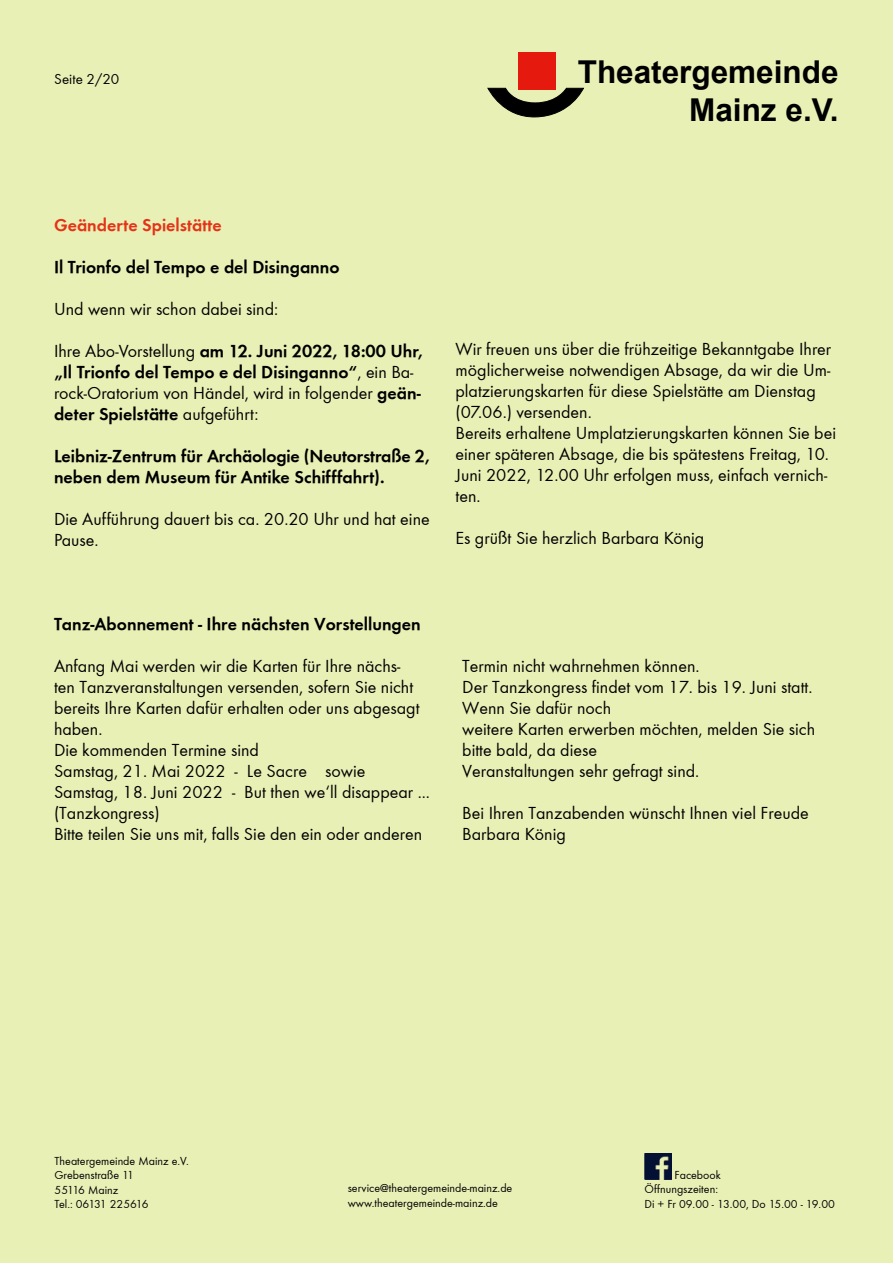
<style>
.page{position:relative;width:893px;height:1263px;background:#e9f0b6}
.page>*{position:absolute;margin:0;border:0;box-sizing:border-box;transform-origin:0 0}
.t1{font:700 31.5px/37.8px "Arial";color:#000;text-align:right}
.t2{font:18px/21px "Function";color:#000}
.t3{font:700 18px/21px "Function";color:#000}
.t4{font:700 18px "Function";color:#e43317}
.t5{font:15px "Function";color:#000}
.t6{font:12px/14.4px "Function";color:#000}
.s1{font-weight:400}
</style>
<div class="page">
<div style="left:518px;top:52px;width:37px;height:38px;background:#e6190f"></div>
<svg style="left:487px;top:87px;width:97px;height:31px"></svg>
<img style="left:645px;top:1153px;width:27px;height:26px">
<p class="t5" style="left:54px;top:70px;width:67px">Seite 2/20</p>
<h1 class="t1" style="left:578px;top:54px;width:262px">Theatergemeinde<br>Mainz e.V.</h1>
<p class="t4" style="left:54px;top:214px;width:169px">Geänderte Spielstätte</p>
<p class="t3" style="left:54px;top:256px;width:287px">Il Trionfo del Tempo e del Disinganno</p>
<p class="t2" style="left:54px;top:299px;width:226px">Und wenn wir schon dabei sind:</p>
<p class="t3" style="left:54px;top:340px;width:370px"><span class="s1">Ihre Abo-Vorstellung</span> am 12. Juni 2022, 18:00 Uhr, „Il Trionfo del Tempo e del Disinganno“<span class="s1">, ein Ba&shy;rock-Oratorium von Händel, wird in folgender</span> geän&shy;deter Spielstätte <span class="s1">aufgeführt:</span></p>
<p class="t3" style="left:54px;top:445px;width:377px">Leibniz-Zentrum für Archäologie (Neutorstraße 2, neben dem Museum für Antike Schifffahrt).</p>
<p class="t2" style="left:54px;top:509px;width:377px">Die Aufführung dauert bis ca. 20.20 Uhr und hat eine<br>Pause.</p>
<p class="t2" style="left:455px;top:339px;width:382px">Wir freuen uns über die frühzeitige Bekanntgabe Ihrer möglicherweise notwendigen Absage, da wir die Um&shy;platzierungskarten für diese Spielstätte am Dienstag (07.06.) versenden.<br>Bereits erhaltene Umplatzierungskarten können Sie bei einer späteren Absage, die bis spätestens Freitag, 10.<br>Juni 2022, 12.00 Uhr erfolgen muss, einfach vernich&shy;ten.</p>
<p class="t2" style="left:455px;top:528px;width:250px">Es grüßt Sie herzlich Barbara König</p>
<p class="t3" style="left:54px;top:613px;width:368px">Tanz-Abonnement - Ihre nächsten Vorstellungen</p>
<p class="t2" style="left:54px;top:656px;width:377px">Anfang Mai werden wir die Karten für Ihre nächs-<br>ten Tanzveranstaltungen versenden, sofern Sie nicht bereits Ihre Karten dafür erhalten oder uns abgesagt haben.<br>Die kommenden Termine sind<br>Samstag, 21. Mai 2022 - Le Sacre sowie Samstag, 18. Juni 2022 - But then we‘ll disappear ... (Tanzkongress)<br>Bitte teilen Sie uns mit, falls Sie den ein oder anderen</p>
<p class="t2" style="left:462px;top:656px;width:354px">Termin nicht wahrnehmen können.<br>Der Tanzkongress findet vom 17. bis 19. Juni statt.<br>Wenn Sie dafür noch<br>weitere Karten erwerben möchten, melden Sie sich bitte bald, da diese<br>Veranstaltungen sehr gefragt sind.</p>
<p class="t2" style="left:462px;top:803px;width:348px">Bei Ihren Tanzabenden wünscht Ihnen viel Freude<br>Barbara König</p>
<p class="t6" style="left:55px;top:1153px;width:136px">Theatergemeinde Mainz e.V.<br>Grebenstraße 11<br>55116 Mainz<br>Tel.: 06131 225616</p>
<p class="t6" style="left:348px;top:1181px;width:166px">service@theatergemeinde-mainz.de www.theatergemeinde-mainz.de</p>
<p class="t6" style="left:645px;top:1168px;width:192px;text-indent:30px">Facebook<br>Öffnungszeiten:<br>Di + Fr 09.00 - 13.00, Do 15.00 - 19.00</p>
</div>
